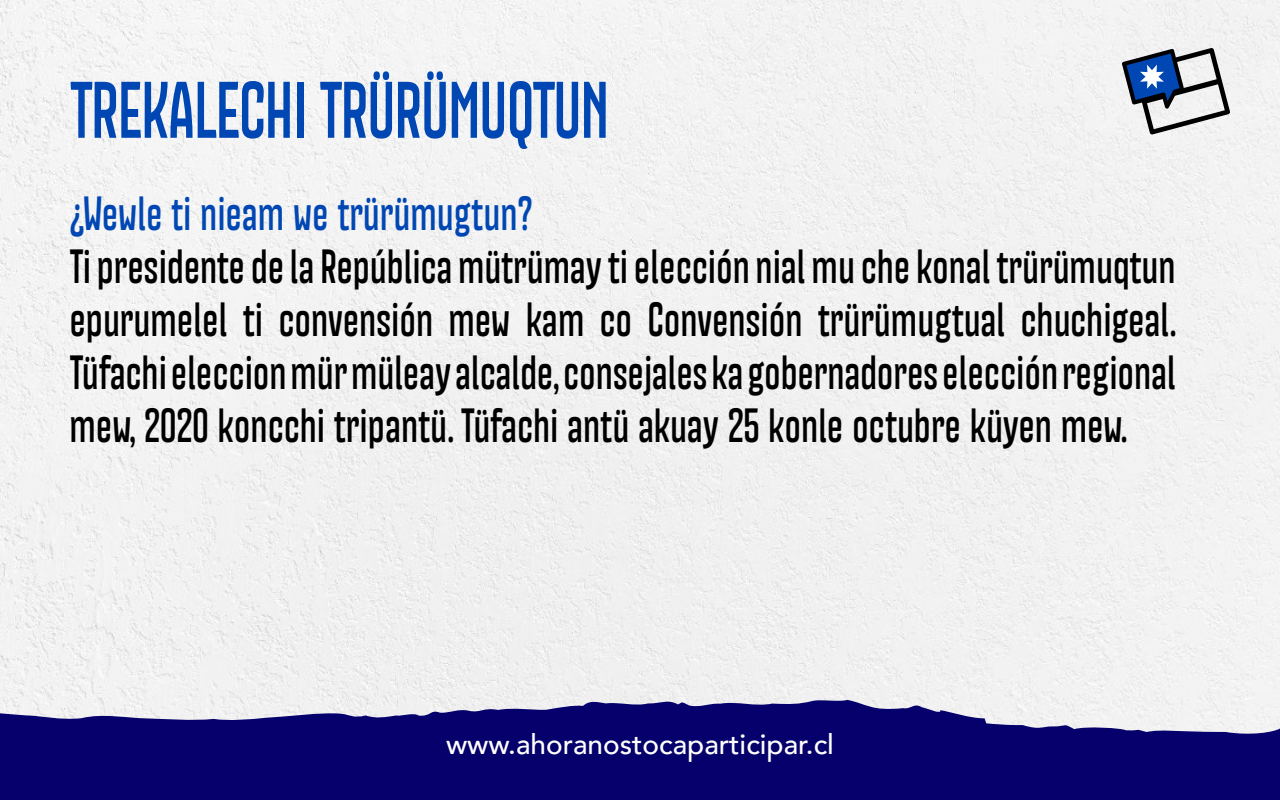
<style>
.page{position:relative;width:1280px;height:800px;background:#fff}
.page>*{position:absolute;margin:0;border:0;box-sizing:border-box;transform-origin:0 0}
.t1{font:500 80px "Mazurquica";letter-spacing:-.015em;color:#0047b3}
.t2{font:500 48px/53px "Mazurquica";letter-spacing:-.005em;color:#000;text-align:justify}
.t3{font:500 48px "Mazurquica";letter-spacing:-.005em;color:#0047b3}
.t4{font:500 28px "Avenir";color:#fff}
</style>
<div class="page">
<div style="left:0;top:0;width:1280px;height:699px;background:#f2f2f2"></div>
<svg style="left:0;top:699px;width:1280px;height:101px;background:#2a2680"></svg>
<svg style="left:1122px;top:48px;width:108px;height:86px"></svg>
<h1 class="t1" style="left:70px;top:58px;width:541px">TREKALECHI TRÜRÜMUQTUN</h1>
<p class="t3" style="left:70px;top:182px;width:465px">¿Wewle ti nieam we trürümugtun?</p>
<p class="t2" style="left:70px;top:236px;width:1109px">Ti presidente de la República mütrümay ti elección nial mu che konal trürümuqtun epurumelel ti convensión mew kam co Convensión trürümugtual chuchigeal.<br>Tüfachi eleccion mür müleay alcalde, consejales ka gobernadores elección regional mew, 2020 koncchi tripantü. Tüfachi antü akuay 25 konle octubre küyen mew.</p>
<p class="t4" style="left:446px;top:720px;width:389px">www.ahoranostocaparticipar.cl</p>
</div>
